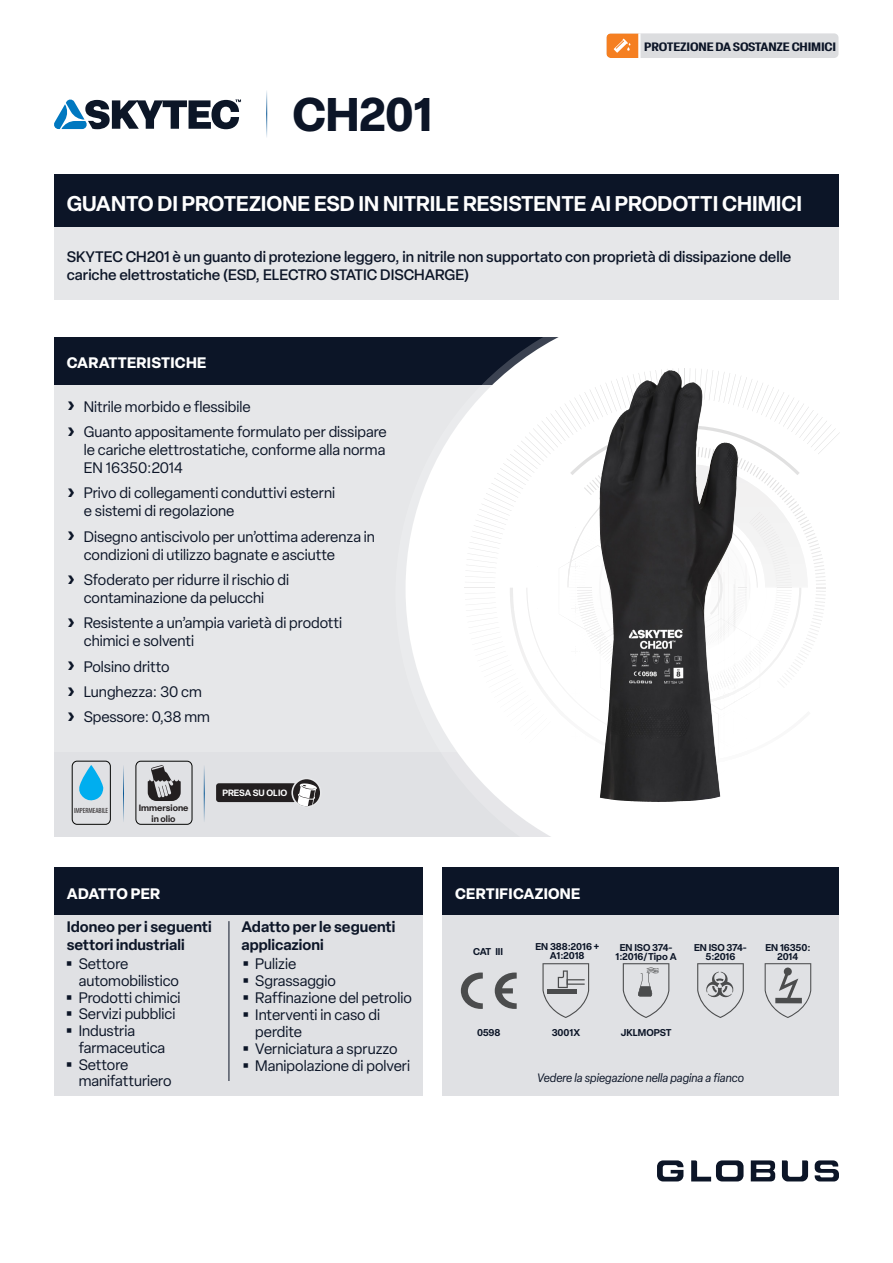
<style>
.page{position:relative;width:893px;height:1263px;background:#fff}
.page>*{position:absolute;margin:0;border:0;box-sizing:border-box;transform-origin:0 0}
.PRODUCT_NAME{font:700 46.5px "Elza";letter-spacing:-.005em;color:#0c1527}
.SHORT_DESCRIPTION{font:600 21px "Elza";color:#fff}
.t1{font:15px/18px "Elza";color:#0c1527}
.LONG_DESCRIPTION{font:500 15px/18px "Elza";color:#0c1527}
.PANEL_SUB-HEAD{font:600 15px/18px "Elza";color:#0c1527}
.PANEL_HEADING{font:700 15px "Elza";letter-spacing:.02em;color:#fff}
.t2{font:italic 12px "Elza";color:#0c1527}
.t3{font:600 condensed 12px "Elza";letter-spacing:-.01em;color:#0c1527;scale:1.35 1}
.CERTIFICATION_TEXT{font:600 9.75px/9px "Elza";color:#0c1527;text-align:center}
.t4{font:600 9px/10.8px "Elza";color:#231f20;text-align:center}
.t5{font:600 9px "Elza";color:#fff}
.t6{font:condensed 7.5px "Myriad Pro";letter-spacing:-.01em;color:#231f20}
</style>
<div class="page">
<div style="left:54px;top:749px;width:580px;height:88px;background:#e0e1e4"></div>
<div style="left:54px;top:385px;width:564px;height:367px;background:#e6e7e9"></div>
<div style="left:54px;top:337px;width:586px;height:48px;background:#0c1527"></div>
<div style="left:54px;top:915px;width:368px;height:181px;background:#e0e1e4"></div>
<hr style="left:229px;top:921px;width:1px;height:160px;background:#0c1527">
<div style="left:54px;top:867px;width:368px;height:48px;background:#0c1527"></div>
<div style="left:442px;top:867px;width:397px;height:48px;background:#0c1527"></div>
<svg style="left:405px;top:337px;width:235px;height:500px;fill:#fafafa"></svg>
<div style="left:630px;top:641px;width:9px;height:197px;background:#fff"></div>
<div style="left:618px;top:584px;width:18px;height:254px;background:#fff"></div>
<hr style="left:675px;top:678px;width:3px;height:160px;background:#231f20">
<hr style="left:669px;top:629px;width:3px;height:209px;background:#231f20">
<svg style="left:465px;top:368px;width:375px;height:450px"></svg>
<hr style="left:734px;top:579px;width:1px;height:128px;background:#231f20;border-radius:50%">
<hr style="left:733px;top:584px;width:1px;height:160px;background:#231f20;border-radius:50%">
<svg style="left:569px;top:539px;width:114px;height:115px;background:#747374"></svg>
<svg style="left:634px;top:695px;width:114px;height:114px;fill:#2d2d2f"></svg>
<svg style="left:54px;top:100px;width:187px;height:29px"></svg>
<hr style="left:266px;top:88px;width:1px;height:50px;background:#005292">
<div style="left:442px;top:915px;width:397px;height:181px;background:#e0e1e4"></div>
<div style="left:54px;top:174px;width:785px;height:53px;background:#0c1527"></div>
<div style="left:605px;top:32px;width:235px;height:28px;background:#dcdddf;border-radius:6px"></div>
<div style="left:603px;top:30px;width:238px;height:31px;border:3px solid #fff;border-radius:6px"></div>
<svg style="left:606px;top:30px;width:36px;height:28px"></svg>
<svg style="left:782px;top:1160px;width:26px;height:21px"></svg>
<svg style="left:691px;top:1160px;width:52px;height:21px"></svg>
<svg style="left:751px;top:1160px;width:24px;height:21px"></svg>
<svg style="left:657px;top:1160px;width:26px;height:21px"></svg>
<svg style="left:815px;top:1160px;width:24px;height:21px"></svg>
<hr style="left:123px;top:763px;width:1px;height:59px;background:#005292">
<hr style="left:204px;top:763px;width:1px;height:59px;background:#005292">
<div style="left:216px;top:783px;width:80px;height:19px;background:#231f20;border-radius:3px"></div>
<svg style="left:292px;top:778px;width:29px;height:29px"></svg>
<svg style="left:296px;top:783px;width:21px;height:22px"></svg>
<div style="left:291px;top:778px;width:31px;height:30px;border:2px solid #e6e7e9;border-radius:50%"></div>
<div style="left:136px;top:761px;width:56px;height:63px;border:1px solid #040503;border-radius:5px"></div>
<svg style="left:148px;top:765px;width:33px;height:36px"></svg>
<div style="left:54px;top:227px;width:785px;height:73px;background:#e6e7e9"></div>
<svg style="left:495px;top:972px;width:22px;height:37px"></svg>
<svg style="left:461px;top:972px;width:22px;height:37px"></svg>
<svg style="left:542px;top:963px;width:47px;height:55px"></svg>
<svg style="left:623px;top:963px;width:46px;height:55px"></svg>
<svg style="left:697px;top:963px;width:47px;height:55px"></svg>
<svg style="left:79px;top:765px;width:24px;height:36px"></svg>
<div style="left:72px;top:761px;width:39px;height:63px;border:1px solid #040503;border-radius:5px"></div>
<svg style="left:765px;top:963px;width:46px;height:55px"></svg>
<img style="left:638px;top:370px;width:31px;height:17px">
<p class="PRODUCT_NAME" style="left:292px;top:81px;width:142px">CH201</p>
<p class="t3" style="left:644px;top:38px;width:144px">PROTEZIONE DA SOSTANZE CHIMICI</p>
<p class="SHORT_DESCRIPTION" style="left:67px;top:188px;width:737px">GUANTO DI PROTEZIONE ESD IN NITRILE RESISTENTE AI PRODOTTI CHIMICI</p>
<p class="LONG_DESCRIPTION" style="left:67px;top:247px;width:726px">SKYTEC CH201 è un guanto di protezione leggero, in nitrile non supportato con proprietà di dissipazione delle cariche elettrostatiche (ESD, ELECTRO STATIC DISCHARGE)</p>
<p class="PANEL_HEADING" style="left:67px;top:352px;width:141px">CARATTERISTICHE</p>
<p class="t1" style="left:84px;top:398px;width:168px">Nitrile morbido e flessibile</p>
<p class="t1" style="left:84px;top:423px;width:304px;text-align:justify">Guanto appositamente formulato per dissipare le cariche elettrostatiche, conforme alla norma EN 16350:2014</p>
<p class="t1" style="left:84px;top:484px;width:253px">Privo di collegamenti conduttivi esterni e sistemi di regolazione</p>
<p class="t1" style="left:84px;top:527px;width:293px">Disegno antiscivolo per un’ottima aderenza in condizioni di utilizzo bagnate e asciutte</p>
<p class="t1" style="left:84px;top:571px;width:207px">Sfoderato per ridurre il rischio di contaminazione da pelucchi</p>
<p class="t1" style="left:84px;top:614px;width:260px">Resistente a un’ampia varietà di prodotti chimici e solventi</p>
<p class="t1" style="left:84px;top:657px;width:87px">Polsino dritto</p>
<p class="t1" style="left:84px;top:683px;width:120px">Lunghezza: 30 cm</p>
<p class="t1" style="left:84px;top:708px;width:128px">Spessore: 0,38 mm</p>
<p class="t6" style="left:74px;top:806px;width:36px">IMPERMEABILE</p>
<p class="t4" style="left:139px;top:802px;width:51px">Immersione in olio</p>
<p class="t5" style="left:222px;top:787px;width:66px">PRESA SU OLIO</p>
<p class="PANEL_HEADING" style="left:67px;top:882px;width:95px">ADATTO PER</p>
<p class="PANEL_HEADING" style="left:455px;top:882px;width:127px">CERTIFICAZIONE</p>
<p class="PANEL_SUB-HEAD" style="left:67px;top:917px;width:146px">Idoneo per i seguenti settori industriali</p>
<p class="PANEL_SUB-HEAD" style="left:241px;top:917px;width:155px">Adatto per le seguenti applicazioni</p>
<p class="t1" style="left:79px;top:955px;width:102px;line-height:16.5px">Settore automobilistico</p>
<p class="t1" style="left:79px;top:988px;width:103px">Prodotti chimici</p>
<p class="t1" style="left:79px;top:1005px;width:98px">Servizi pubblici</p>
<p class="t1" style="left:79px;top:1023px;width:88px;line-height:16.5px">Industria farmaceutica</p>
<p class="t1" style="left:79px;top:1056px;width:94px;line-height:16.5px">Settore manifatturiero</p>
<p class="t1" style="left:255px;top:955px;width:43px">Pulizie</p>
<p class="t1" style="left:255px;top:972px;width:82px">Sgrassaggio</p>
<p class="t1" style="left:255px;top:989px;width:158px">Raffinazione del petrolio</p>
<p class="t1" style="left:255px;top:1007px;width:126px;line-height:16.5px">Interventi in caso di perdite</p>
<p class="t1" style="left:255px;top:1039px;width:144px">Verniciatura a spruzzo</p>
<p class="t1" style="left:255px;top:1056px;width:156px">Manipolazione di polveri</p>
<p class="CERTIFICATION_TEXT" style="left:473px;top:947px;width:32px">CAT III</p>
<p class="CERTIFICATION_TEXT" style="left:535px;top:942px;width:65px">EN 388:2016 +<br>A1:2018</p>
<p class="CERTIFICATION_TEXT" style="left:615px;top:942px;width:63px">EN ISO 374-<br>1:2016/Tipo A</p>
<p class="CERTIFICATION_TEXT" style="left:694px;top:942px;width:54px">EN ISO 374-<br>5:2016</p>
<p class="CERTIFICATION_TEXT" style="left:477px;top:1028px;width:25px">0598</p>
<p class="CERTIFICATION_TEXT" style="left:552px;top:1028px;width:30px">3001X</p>
<p class="CERTIFICATION_TEXT" style="left:621px;top:1028px;width:52px">JKLMOPST</p>
<p class="t2" style="left:537px;top:1070px;width:208px">Vedere la spiegazione nella pagina a fianco</p>
<p class="CERTIFICATION_TEXT" style="left:765px;top:942px;width:47px">EN 16350:<br>2014</p>
</div>
